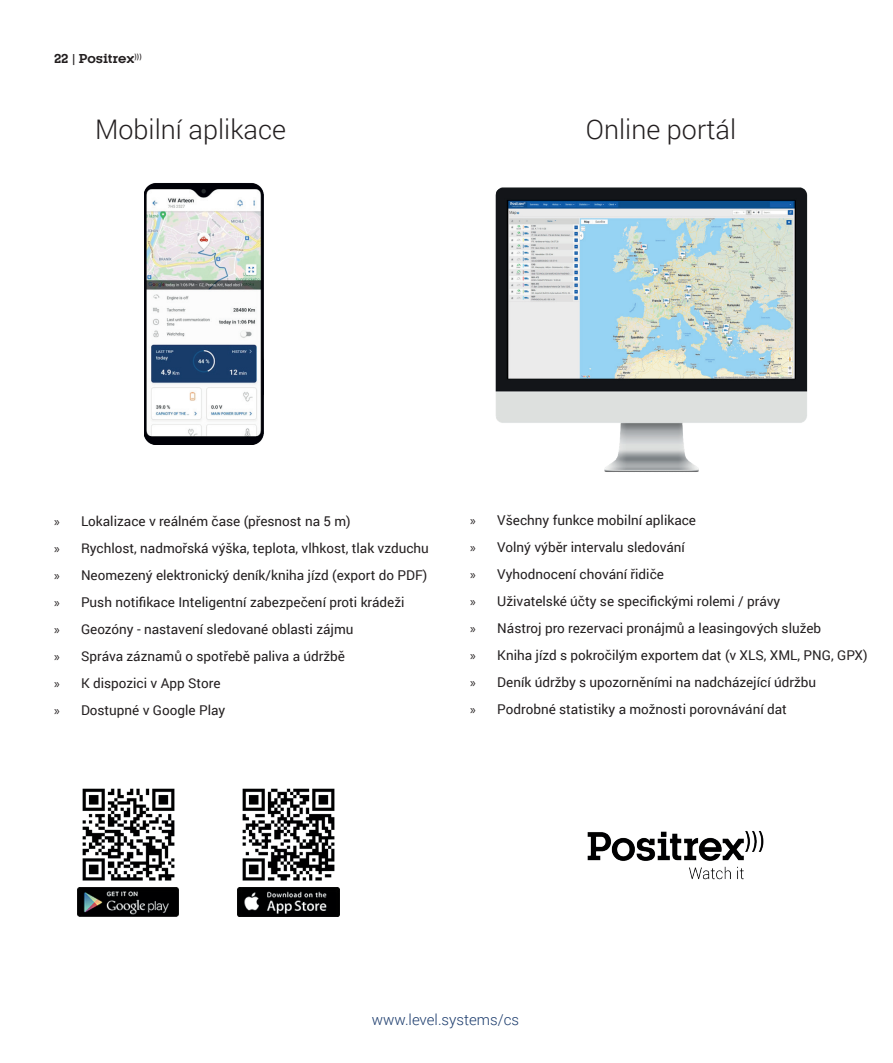
<style>
.page{position:relative;width:893px;height:1063px;background:#fff}
.page>*{position:absolute;margin:0;border:0;box-sizing:border-box;transform-origin:0 0}
.t1{font:300 27px "Roboto";color:#231f20}
.t2{font:300 15px "Roboto";color:#1c3c6d}
.t3{font:13.5px/27px "Roboto";color:#231f20}
.t4{font:700 12px "Kettering 105";color:#231f20}
.s1{font-family:"Myriad Pro"}
</style>
<div class="page">
<img style="left:587px;top:831px;width:177px;height:49px">
<img style="left:144px;top:183px;width:119px;height:261px">
<img style="left:495px;top:187px;width:313px;height:285px">
<img style="left:242px;top:788px;width:93px;height:93px">
<img style="left:82px;top:788px;width:93px;height:93px">
<img style="left:77px;top:888px;width:102px;height:29px">
<img style="left:238px;top:887px;width:101px;height:30px">
<p class="t4" style="left:54px;top:52px;width:89px">22 | Positrex<sup>)))</sup></p>
<h1 class="t1" style="left:95px;top:111px;width:192px">Mobilní aplikace</h1>
<h1 class="t1" style="left:586px;top:111px;width:152px">Online portál</h1>
<p class="t3" style="left:54px;top:507px;width:376px"><span class="s1">»</span> Lokalizace v reálném čase (přesnost na 5 m)<br><span class="s1">»</span> Rychlost, nadmořská výška, teplota, vlhkost, tlak vzduchu <span class="s1">»</span> Neomezený elektronický deník/kniha jízd (export do PDF) <span class="s1">»</span> Push notifikace Inteligentní zabezpečení proti krádeži<br><span class="s1">»</span> Geozóny - nastavení sledované oblasti zájmu<br><span class="s1">»</span> Správa záznamů o spotřebě paliva a údržbě<br><span class="s1">»</span> K dispozici v App Store<br><span class="s1">»</span> Dostupné v Google Play</p>
<p class="t3" style="left:470px;top:506px;width:399px"><span class="s1">»</span> Všechny funkce mobilní aplikace<br><span class="s1">»</span> Volný výběr intervalu sledování<br><span class="s1">»</span> Vyhodnocení chování řidiče<br><span class="s1">»</span> Uživatelské účty se specifickými rolemi / právy<br><span class="s1">»</span> Nástroj pro rezervaci pronájmů a leasingových služeb<br><span class="s1">»</span> Kniha jízd s pokročilým exportem dat (v XLS, XML, PNG, GPX) <span class="s1">»</span> Deník údržby s upozorněními na nadcházející údržbu<br><span class="s1">»</span> Podrobné statistiky a možnosti porovnávání dat</p>
<p class="t2" style="left:372px;top:1009px;width:149px">www.level.systems/cs</p>
</div>
